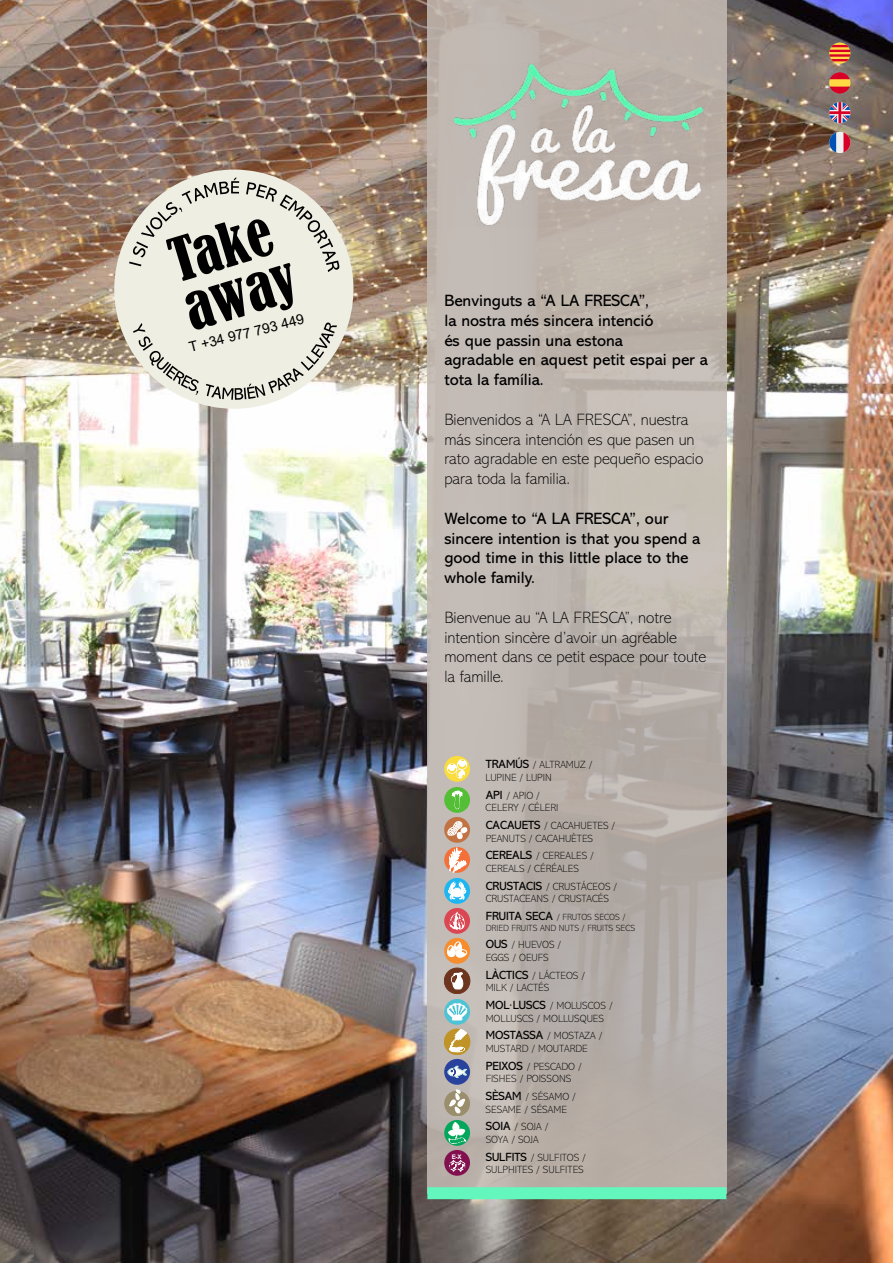
<style>
.page{position:relative;width:893px;height:1263px;background:#fff}
.page>*{position:absolute;margin:0;border:0;box-sizing:border-box;transform-origin:0 0}
.t1{font:condensed 56.25px/50.7px "Bernard";color:#000}
.t2{font:200 16.5px/19.8px "Abadi MT Std";color:#000}
.t3{font:16.5px/19.8px "Abadi MT Std";color:#000}
.t4{font:14.1px "Arial";color:#000}
.t5{font:200 10.5px/12.6px "Abadi MT Std";color:#000}
.t6{font:200 9px/10.8px "Abadi MT Std";color:#000}
.t7{font:700 6.3px "Arial";color:#fff}
.s1{font-weight:400;font-size:12px}
</style>
<div class="page">
<img style="left:0;top:0;width:893px;height:1263px">
<svg style="left:427px;top:0;width:299px;height:1187px;background:#bbb3ad"></svg>
<svg style="left:829px;top:43px;width:21px;height:21px"></svg>
<svg style="left:829px;top:72px;width:21px;height:22px"></svg>
<svg style="left:829px;top:102px;width:21px;height:21px"></svg>
<div style="left:829px;top:132px;width:21px;height:21px;background:#f0f0f0;border-radius:50%"></div>
<svg style="left:843px;top:132px;width:7px;height:20px"></svg>
<svg style="left:829px;top:132px;width:7px;height:20px"></svg>
<img style="left:447px;top:64px;width:263px;height:163px">
<div style="left:427px;top:1187px;width:299px;height:12px;background:#63f7bd"></div>
<div style="left:114px;top:170px;width:239px;height:239px;background:#eeeee2;border-radius:50%"></div>
<svg style="left:129px;top:178px;width:110px;height:88px"></svg>
<svg style="left:246px;top:182px;width:94px;height:90px"></svg>
<svg style="left:133px;top:323px;width:66px;height:72px"></svg>
<svg style="left:206px;top:322px;width:131px;height:78px"></svg>
<svg style="left:445px;top:757px;width:24px;height:24px"></svg>
<div style="left:444px;top:756px;width:26px;height:26px;border:2px solid #fadd3d;border-radius:50%"></div>
<svg style="left:447px;top:760px;width:20px;height:18px"></svg>
<div style="left:445px;top:788px;width:24px;height:24px;background:#54bf36;border-radius:50%"></div>
<div style="left:444px;top:787px;width:26px;height:26px;border:2px solid #54bf36;border-radius:50%"></div>
<svg style="left:452px;top:791px;width:10px;height:18px"></svg>
<div style="left:445px;top:818px;width:24px;height:24px;background:#c27344;border-radius:50%"></div>
<div style="left:444px;top:817px;width:26px;height:26px;border:2px solid #c27344;border-radius:50%"></div>
<svg style="left:442px;top:820px;width:25px;height:19px"></svg>
<div style="left:445px;top:848px;width:24px;height:24px;background:#f47039;border-radius:50%"></div>
<div style="left:444px;top:847px;width:26px;height:26px;border:2px solid #f47039;border-radius:50%"></div>
<svg style="left:449px;top:847px;width:17px;height:25px"></svg>
<svg style="left:445px;top:879px;width:24px;height:24px"></svg>
<div style="left:444px;top:878px;width:26px;height:26px;border:2px solid #1cb6f1;border-radius:50%"></div>
<svg style="left:448px;top:882px;width:18px;height:17px"></svg>
<div style="left:445px;top:909px;width:24px;height:24px;background:#da4752;border-radius:50%"></div>
<div style="left:444px;top:908px;width:26px;height:26px;border:2px solid #da4752;border-radius:50%"></div>
<svg style="left:450px;top:913px;width:14px;height:16px"></svg>
<div style="left:445px;top:939px;width:24px;height:24px;background:#f68d2f;border-radius:50%"></div>
<div style="left:444px;top:938px;width:26px;height:26px;border:2px solid #f68d2f;border-radius:50%"></div>
<svg style="left:447px;top:942px;width:20px;height:15px"></svg>
<div style="left:444px;top:968px;width:26px;height:26px;background:#6d351e;border-radius:50%"></div>
<div style="left:444px;top:968px;width:26px;height:26px;border:1px solid #6d351e;border-radius:50%"></div>
<svg style="left:451px;top:973px;width:12px;height:16px"></svg>
<svg style="left:445px;top:1000px;width:24px;height:24px"></svg>
<div style="left:444px;top:999px;width:26px;height:26px;border:2px solid #4dc4d5;border-radius:50%"></div>
<svg style="left:447px;top:1004px;width:20px;height:16px"></svg>
<div style="left:444px;top:1029px;width:26px;height:26px;background:#c09328;border-radius:50%"></div>
<div style="left:444px;top:1029px;width:26px;height:26px;border:1px solid #c09328;border-radius:50%"></div>
<svg style="left:449px;top:1029px;width:18px;height:23px"></svg>
<div style="left:445px;top:1060px;width:24px;height:24px;background:#28429d;border-radius:50%"></div>
<div style="left:444px;top:1059px;width:26px;height:26px;border:2px solid #28429d;border-radius:50%"></div>
<svg style="left:448px;top:1066px;width:18px;height:11px"></svg>
<div style="left:445px;top:1091px;width:24px;height:24px;background:#9a8e6c;border-radius:50%"></div>
<div style="left:444px;top:1090px;width:26px;height:26px;border:2px solid #9a8e6c;border-radius:50%"></div>
<svg style="left:450px;top:1090px;width:14px;height:23px"></svg>
<div style="left:445px;top:1121px;width:24px;height:24px;background:#02a75b;border-radius:50%"></div>
<div style="left:444px;top:1120px;width:26px;height:26px;border:2px solid #02a75b;border-radius:50%"></div>
<svg style="left:448px;top:1122px;width:18px;height:21px"></svg>
<div style="left:445px;top:1151px;width:24px;height:24px;background:#82104e;border-radius:50%"></div>
<div style="left:444px;top:1150px;width:26px;height:26px;border:2px solid #82104e;border-radius:50%"></div>
<svg style="left:449px;top:1160px;width:16px;height:11px"></svg>
<h1 class="t1" style="left:164px;top:239px;width:116px;rotate:-17deg">Take away</h1>
<h3 class="t4" style="left:187px;top:338px;width:120px;rotate:-14deg">T +34 977 793 449</h3>
<h2 class="t3" style="left:444px;top:291px;width:265px">Benvinguts a “A LA FRESCA”,<br>la nostra més sincera intenció<br>és que passin una estona<br>agradable en aquest petit espai per a tota la família.</h2>
<h2 class="t2" style="left:444px;top:410px;width:260px">Bienvenidos a “A LA FRESCA”, nuestra más sincera intención es que pasen un rato agradable en este pequeño espacio para toda la familia.</h2>
<h2 class="t3" style="left:444px;top:509px;width:258px">Welcome to “A LA FRESCA”, our sincere intention is that you spend a good time in this little place to the whole family.</h2>
<h2 class="t2" style="left:444px;top:608px;width:263px">Bienvenue au “A LA FRESCA”, notre intention sincère d’avoir un agréable moment dans ce petit espace pour toute la famille.</h2>
<p class="t7" style="left:452px;top:1152px;width:11px">E-X</p>
<p class="t5" style="left:486px;top:759px;width:108px"><span class="s1">TRAMÚS</span> / ALTRAMUZ /<br>LUPINE / LUPIN</p>
<p class="t5" style="left:486px;top:789px;width:74px"><span class="s1">API</span> / APIO /<br>CELERY / CÉLERI</p>
<p class="t5" style="left:486px;top:819px;width:131px"><span class="s1">CACAUETS</span> / CACAHUETES /<br>PEANUTS / CACAHUÈTES</p>
<p class="t5" style="left:486px;top:849px;width:110px"><span class="s1">CEREALS</span> / CEREALES /<br>CEREALS / CÉRÉALES</p>
<p class="t5" style="left:486px;top:880px;width:133px"><span class="s1">CRUSTACIS</span> / CRUSTÁCEOS /<br>CRUSTACEANS / CRUSTACÉS</p>
<p class="t6" style="left:486px;top:911px;width:151px"><span class="s1">FRUITA SECA</span> / FRUTOS SECOS /<br>DRIED FRUITS AND NUTS / FRUITS SECS</p>
<p class="t5" style="left:486px;top:939px;width:77px"><span class="s1">OUS</span> / HUEVOS /<br>EGGS / OEUFS</p>
<p class="t5" style="left:486px;top:969px;width:101px"><span class="s1">LÀCTICS</span> / LÁCTEOS /<br>MILK / LACTÉS</p>
<p class="t5" style="left:486px;top:999px;width:129px"><span class="s1">MOL·LUSCS</span> / MOLUSCOS /<br>MOLLUSCS / MOLLUSQUES</p>
<p class="t5" style="left:486px;top:1030px;width:118px"><span class="s1">MOSTASSA</span> / MOSTAZA /<br>MUSTARD / MOUTARDE</p>
<p class="t5" style="left:486px;top:1060px;width:98px"><span class="s1">PEIXOS</span> / PESCADO /<br>FISHES / POISSONS</p>
<p class="t5" style="left:486px;top:1090px;width:92px"><span class="s1">SÈSAM</span> / SÉSAMO /<br>SESAME / SÉSAME</p>
<p class="t5" style="left:486px;top:1120px;width:64px"><span class="s1">SOIA</span> / SOJA /<br>SOYA / SOJA</p>
<p class="t5" style="left:486px;top:1151px;width:102px"><span class="s1">SULFITS</span> / SULFITOS /<br>SULPHITES / SULFITES</p>
</div>
